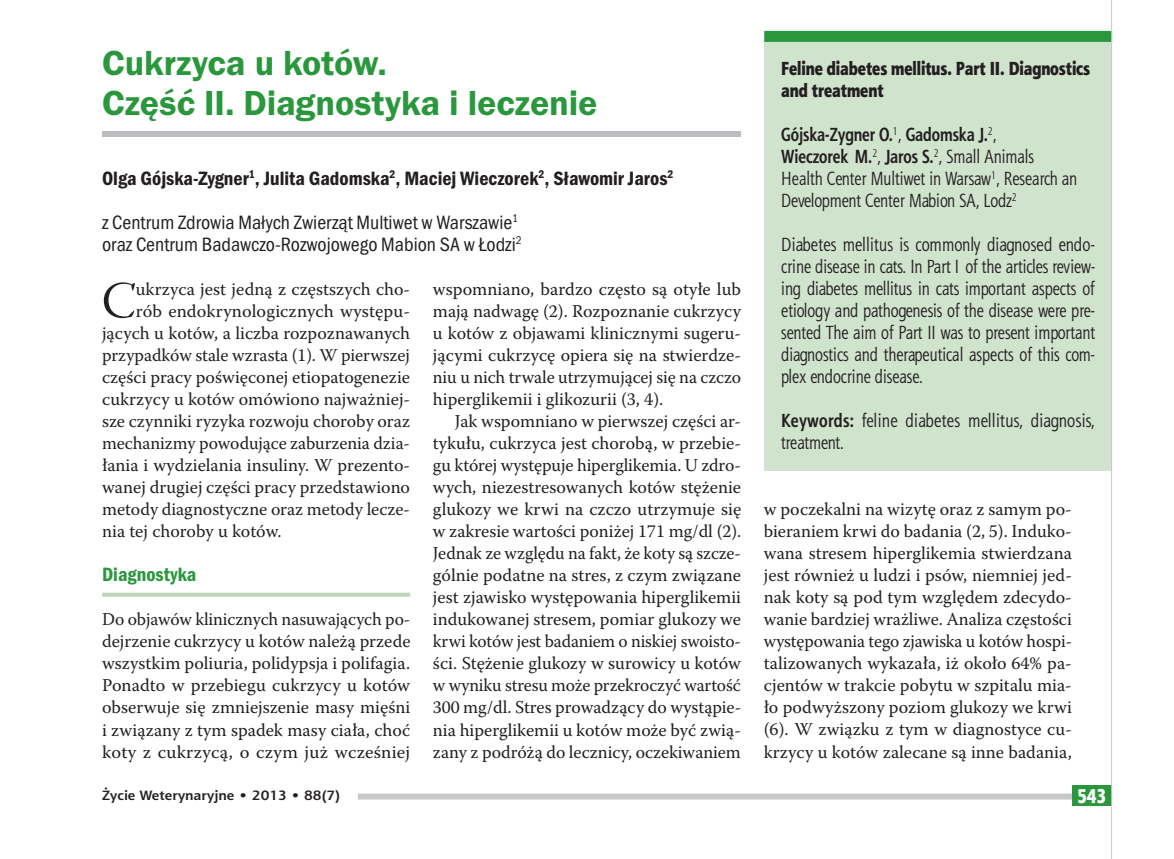
<style>
.page{position:relative;width:1174px;height:859px;background:#fff}
.page>*{position:absolute;margin:0;border:0;box-sizing:border-box;transform-origin:0 0}
.t1{font:51.4px "Warnock Pro Disp";color:#231f20}
.t2{font:600 36px/40px "Franklin Gothic Itc TEE Dm";color:#2a973d}
.t3{font:20px/22px "Franklin Got Itc TOT Boo Con";color:#231f20}
.t4{font:20px "Franklin Got Itc TOT Dem Con";color:#231f20}
.t5{font:20px "Franklin Got Itc TOT Dem Con";color:#2a973d}
.t6{font:20px "Aerton Cnd EFN Black";color:#fff}
.t7{font:19px/22px "Aerton Cnd EFN";color:#231f20}
.t8{font:19px/22px "Aerton Cnd EFN Black";color:#231f20}
.t9{font:18px/22px "Warnock Pro";color:#231f20;text-align:justify}
.t10{font:700 13.6px "Aerton EFN";color:#231f20;scale:1.11 1}
.s1{font-weight:700}
</style>
<div class="page">
<svg style="left:102px;top:592px;width:308px;height:4px"></svg>
<div style="left:102px;top:131px;width:639px;height:6px;background:#bcbdc0"></div>
<div style="left:764px;top:36px;width:348px;height:435px;background:#d0e3cd"></div>
<div style="left:764px;top:31px;width:348px;height:11px;background:#2a973d"></div>
<div style="left:358px;top:793px;width:753px;height:6px;background:#c7c8ca"></div>
<div style="left:1071px;top:785px;width:40px;height:20px;background:#2a973d"></div>
<hr style="left:1111px;top:0;width:1px;height:858px;background:#c7c8ca">
<h2 class="t2" style="left:102px;top:43px;width:497px">Cukrzyca u kotów.<br>Część II. Diagnostyka i leczenie</h2>
<p class="t4" style="left:102px;top:167px;width:573px">Olga Gójska-Zygner<sup>1</sup>, Julita Gadomska<sup>2</sup>, Maciej Wieczorek<sup>2</sup>, Sławomir Jaros<sup>2</sup></p>
<p class="t3" style="left:102px;top:211px;width:421px">z Centrum Zdrowia Małych Zwierząt Multiwet w Warszawie<sup>1 </sup>oraz Centrum Badawczo-Rozwojowego Mabion SA w Łodzi<sup>2</sup></p>
<h1 class="t1" style="left:102px;top:272px;width:35px">C</h1>
<p class="t9" style="left:136px;top:278px;width:276px">ukrzyca jest jedną z częstszych cho-</p>
<p class="t9" style="left:136px;top:300px;width:276px">rób endokrynologicznych występu-</p>
<p class="t9" style="left:102px;top:322px;width:310px">jących u kotów, a liczba rozpoznawanych</p>
<p class="t9" style="left:102px;top:344px;width:309px">przypadków stale wzrasta (1). W pierwszej</p>
<p class="t9" style="left:102px;top:366px;width:309px">części pracy poświęconej etiopatogenezie</p>
<p class="t9" style="left:102px;top:388px;width:310px">cukrzycy u kotów omówiono najważniej-</p>
<p class="t9" style="left:102px;top:410px;width:309px">sze czynniki ryzyka rozwoju choroby oraz</p>
<p class="t9" style="left:102px;top:432px;width:309px">mechanizmy powodujące zaburzenia dzia-</p>
<p class="t9" style="left:102px;top:454px;width:310px">łania i wydzielania insuliny. W prezento-</p>
<p class="t9" style="left:102px;top:476px;width:309px">wanej drugiej części pracy przedstawiono</p>
<p class="t9" style="left:102px;top:498px;width:309px">metody diagnostyczne oraz metody lecze-</p>
<p class="t9" style="left:102px;top:520px;width:181px">nia tej choroby u kotów.</p>
<p class="t5" style="left:102px;top:563px;width:96px">Diagnostyka</p>
<p class="t9" style="left:102px;top:608px;width:310px">Do objawów klinicznych nasuwających po&shy;dejrzenie cukrzycy u kotów należą przede wszystkim poliuria, polidypsja i polifagia.<br>Ponadto w przebiegu cukrzycy u kotów obserwuje się zmniejszenie masy mięśni i związany z tym spadek masy ciała, choć koty z cukrzycą, o czym już wcześniej</p>
<p class="t9" style="left:433px;top:278px;width:310px">wspomniano, bardzo często są otyłe lub mają nadwagę (2). Rozpoznanie cukrzycy u kotów z objawami klinicznymi sugeru&shy;jącymi cukrzycę opiera się na stwierdze&shy;niu u nich trwale utrzymującej się na czczo hiperglikemii i glikozurii (3, 4).</p>
<p class="t9" style="left:433px;top:410px;width:310px;text-indent:22px">Jak wspomniano w pierwszej części ar&shy;tykułu, cukrzyca jest chorobą, w przebie&shy;gu której występuje hiperglikemia. U zdro&shy;wych, niezestresowanych kotów stężenie glukozy we krwi na czczo utrzymuje się w zakresie wartości poniżej 171 mg/dl (2).<br>Jednak ze względu na fakt, że koty są szcze&shy;gólnie podatne na stres, z czym związane jest zjawisko występowania hiperglikemii indukowanej stresem, pomiar glukozy we krwi kotów jest badaniem o niskiej swoisto&shy;ści. Stężenie glukozy w surowicy u kotów w wyniku stresu może przekroczyć wartość 300 mg/dl. Stres prowadzący do wystąpie&shy;nia hiperglikemii u kotów może być zwią&shy;zany z podróżą do lecznicy, oczekiwaniem</p>
<p class="t8" style="left:781px;top:57px;width:310px">Feline diabetes mellitus. Part II. Diagnostics and treatment</p>
<p class="t7" style="left:781px;top:123px;width:297px"><span class="s1">Gójska-Zygner O.</span><sup>1</sup>, <span class="s1">Gadomska J.</span><sup>2</sup>,<br><span class="s1">Wieczorek M.</span><sup>2</sup>, <span class="s1">Jaros S.</span><sup>2</sup>, Small Animals Health Center Multiwet in Warsaw<sup>1</sup>, Research an Development Center Mabion SA, Lodz<sup>2</sup></p>
<p class="t7" style="left:781px;top:233px;width:315px;text-align:justify">Diabetes mellitus is commonly diagnosed endo&shy;crine disease in cats. In Part I of the articles review&shy;ing diabetes mellitus in cats important aspects of etiology and pathogenesis of the disease were pre&shy;sented The aim of Part II was to present important diagnostics and therapeutical aspects of this com&shy;plex endocrine disease.</p>
<p class="t7" style="left:781px;top:409px;width:315px"><span class="s1">Keywords:</span> feline diabetes mellitus, diagnosis, treatment.</p>
<p class="t9" style="left:763px;top:498px;width:310px">w poczekalni na wizytę oraz z samym po&shy;bieraniem krwi do badania (2, 5). Induko&shy;wana stresem hiperglikemia stwierdzana jest również u ludzi i psów, niemniej jed&shy;nak koty są pod tym względem zdecydo&shy;wanie bardziej wrażliwe. Analiza częstości występowania tego zjawiska u kotów hospi&shy;talizowanych wykazała, iż około 64% pa&shy;cjentów w trakcie pobytu w szpitalu mia&shy;ło podwyższony poziom glukozy we krwi (6). W związku z tym w diagnostyce cu&shy;krzycy u kotów zalecane są inne badania,</p>
<p class="t10" style="left:102px;top:787px;width:216px">Życie Weterynaryjne • 2013 • 88(7)</p>
<p class="t6" style="left:1077px;top:784px;width:31px">543</p>
</div>
